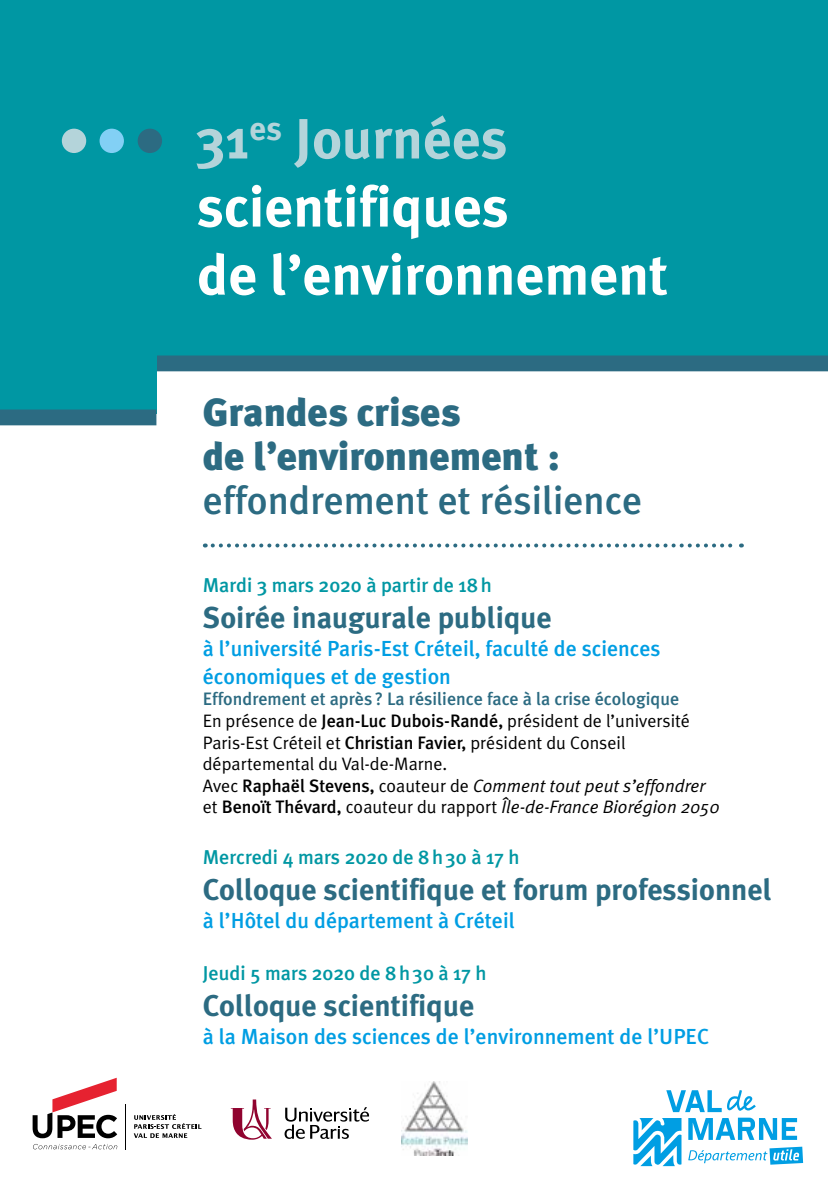
<style>
.page{position:relative;width:828px;height:1191px;background:#fff}
.page>*{position:absolute;margin:0;border:0;box-sizing:border-box;transform-origin:0 0}
.t1{font:700 56.6px/68px "Meta Plus";color:#fff}
.t2{font:900 39.4px/44px "Meta Plus";color:#2c6b82}
.t3{font:500 39.4px "Meta Plus";color:#2c6b82}
.t4{font:700 30px "Meta Plus";color:#2c6b82}
.t5{font:500 21.8px/28px "Meta Plus";color:#009ee3}
.t6{font:500 20px "Meta Plus";color:#0097a3}
.t7{font:18px/21.6px "Meta Plus Normal";color:#000}
.t8{font:500 18px "Meta Plus";color:#2c6b82}
.s1{color:#b4d4da}
.s2{font-family:"Meta Plus";font-weight:500}
.s3{font-style:italic}
</style>
<div class="page">
<div style="left:0;top:0;width:828px;height:370px;background:#0097a3"></div>
<div style="left:156px;top:355px;width:672px;height:16px;background:#2c6b82"></div>
<div style="left:0;top:0;width:156px;height:414px;background:#0097a3"></div>
<svg style="left:213px;top:543px;width:529px;height:4px"></svg>
<div style="left:62px;top:129px;width:24px;height:24px;background:#b4d4da;border-radius:50%"></div>
<div style="left:100px;top:129px;width:24px;height:24px;background:#82d0f5;border-radius:50%"></div>
<div style="left:138px;top:129px;width:24px;height:24px;background:#2c6b82;border-radius:50%"></div>
<img style="left:401px;top:1081px;width:66px;height:74px">
<div style="left:0;top:409px;width:156px;height:16px;background:#2c6b82"></div>
<svg style="left:633px;top:1090px;width:170px;height:76px"></svg>
<svg style="left:134px;top:1114px;width:67px;height:23px"></svg>
<svg style="left:33px;top:1144px;width:84px;height:5px"></svg>
<svg style="left:33px;top:1077px;width:84px;height:61px"></svg>
<hr style="left:125px;top:1104px;width:1px;height:45px;background:#000">
<svg style="left:231px;top:1099px;width:41px;height:40px"></svg>
<svg style="left:284px;top:1107px;width:85px;height:32px"></svg>
<h1 class="t1" style="left:197px;top:105px;width:472px"><span class="s1">31</span><sup>es</sup> <span class="s1">Journées </span>scientifiques<br>de l’environnement</h1>
<h2 class="t2" style="left:203px;top:390px;width:358px">Grandes crises<br>de l’environnement :</h2>
<h2 class="t3" style="left:203px;top:477px;width:441px">effondrement et résilience</h2>
<p class="t6" style="left:203px;top:573px;width:290px">Mardi 3 mars 2020 à partir de 18h</p>
<h3 class="t4" style="left:203px;top:600px;width:350px">Soirée inaugurale publique</h3>
<p class="t5" style="left:203px;top:634px;width:459px">à l’université Paris-Est Créteil, faculté de sciences économiques et de gestion</p>
<p class="t8" style="left:203px;top:688px;width:478px">Effondrement et après ? La résilience face à la crise écologique</p>
<p class="t7" style="left:203px;top:710px;width:518px">En présence de <span class="s2">Jean-Luc Dubois-Randé,</span> président de l’université Paris-Est Créteil et <span class="s2">Christian Favier,</span> président du Conseil départemental du Val-de-Marne.<br>Avec <span class="s2">Raphaël Stevens,</span> coauteur de <span class="s3">Comment tout peut s’effondrer </span>et <span class="s2">Benoït Thévard,</span> coauteur du rapport <span class="s3">Île-de-France Biorégion 2050</span></p>
<p class="t6" style="left:203px;top:845px;width:318px">Mercredi 4 mars 2020 de 8h30 à 17 h</p>
<h3 class="t4" style="left:203px;top:872px;width:570px">Colloque scientifique et forum professionnel</h3>
<p class="t5" style="left:203px;top:906px;width:313px">à l’Hôtel du département à Créteil</p>
<p class="t6" style="left:203px;top:962px;width:285px">Jeudi 5 mars 2020 de 8h30 à 17 h</p>
<h3 class="t4" style="left:203px;top:988px;width:273px">Colloque scientifique</h3>
<p class="t5" style="left:203px;top:1022px;width:508px">à la Maison des sciences de l’environnement de l’UPEC</p>
</div>
